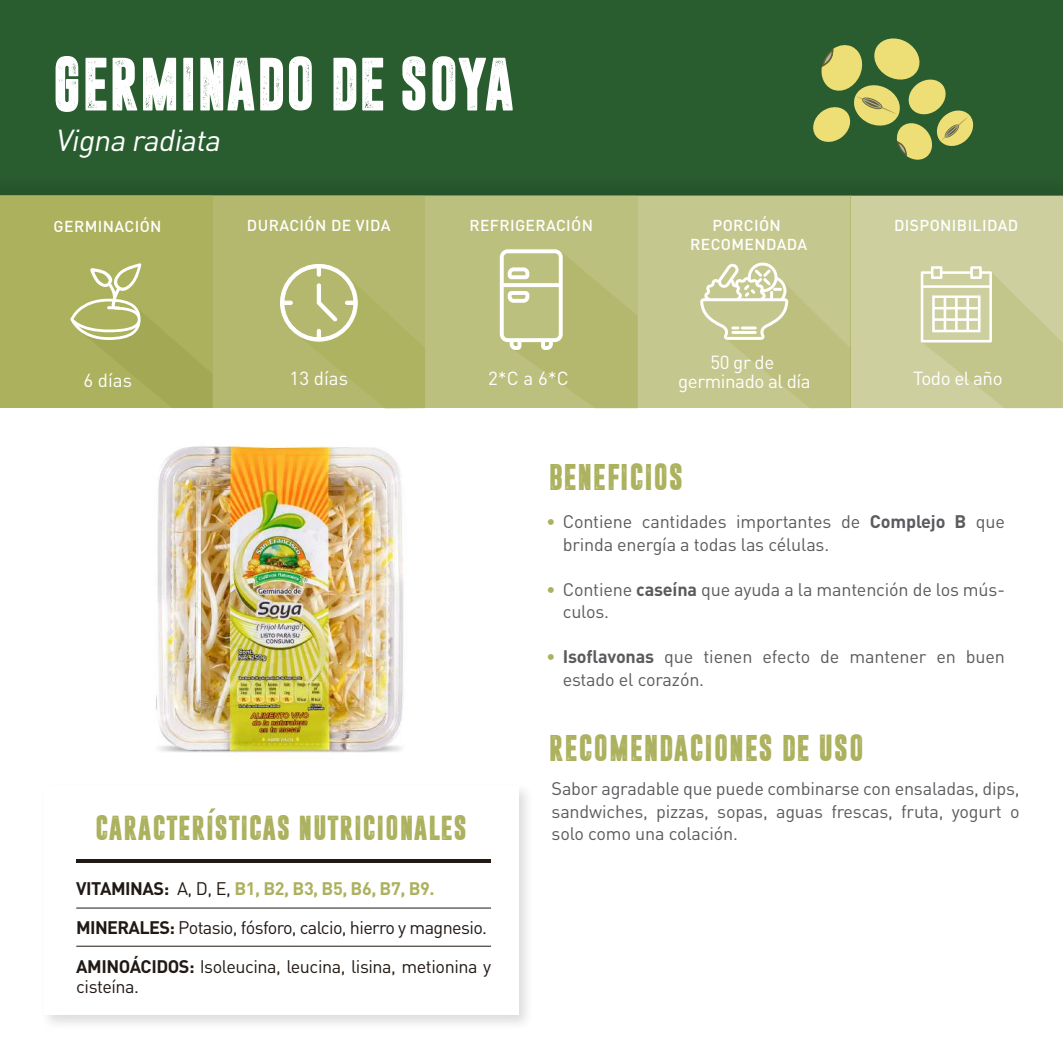
<style>
.page{position:relative;width:1063px;height:1063px;background:#fff}
.page>*{position:absolute;margin:0;border:0;box-sizing:border-box;transform-origin:0 0}
.t1{font:57.75px "Dreamwalker";color:#fff}
.t2{font:italic 30px "DIN";color:#fff}
.t3{font:28.5px "Dreamwalker";letter-spacing:.025em;color:#acb15e}
.t4{font:26.7px "Dreamwalker";letter-spacing:.025em;color:#acb15e}
.t5{font:18.75px/18.8px "DIN";letter-spacing:-.025em;color:#fff;text-align:center}
.t6{font:18px/22.5px "DIN";letter-spacing:-.01em;color:#5b5b5f}
.t7{font:18px/39px "DIN";letter-spacing:-.035em;color:#211915}
.t8{font:500 15.6px/18.8px "DIN";letter-spacing:.025em;color:#fff;text-align:center}
.s1{color:#acb15e}
.s2{font-weight:700}
.s3{font-weight:700;color:#acb15e}
</style>
<div class="page">
<div style="left:0;top:0;width:1063px;height:196px;background:#295d30"></div>
<div style="left:213px;top:196px;width:212px;height:212px;background:#b4b86e"></div>
<div style="left:0;top:196px;width:213px;height:212px;background:#acb15e"></div>
<div style="left:850px;top:196px;width:213px;height:212px;background:#cdd09e"></div>
<div style="left:425px;top:196px;width:213px;height:212px;background:#bcc07e"></div>
<div style="left:638px;top:196px;width:212px;height:212px;background:#c5c88e"></div>
<img style="left:156px;top:446px;width:248px;height:313px">
<svg style="left:500px;top:249px;width:137px;height:159px"></svg>
<svg style="left:280px;top:264px;width:145px;height:144px"></svg>
<svg style="left:700px;top:263px;width:151px;height:145px"></svg>
<svg style="left:921px;top:266px;width:142px;height:142px"></svg>
<svg style="left:70px;top:263px;width:72px;height:77px"></svg>
<hr style="left:77px;top:860px;width:414px;height:3px;background:#211915">
<hr style="left:76px;top:908px;width:415px;height:1px;background:#211915">
<hr style="left:76px;top:946px;width:415px;height:1px;background:#211915">
<svg style="left:209px;top:808px;width:7px;height:5px"></svg>
<svg style="left:813px;top:38px;width:161px;height:122px"></svg>
<h1 class="t1" style="left:52px;top:56px;width:464px">GERMINADO DE SOYA</h1>
<h2 class="t2" style="left:55px;top:122px;width:173px">Vigna radiata</h2>
<p class="t8" style="left:247px;top:215px;width:145px">DURACIÓN DE VIDA</p>
<p class="t8" style="left:469px;top:215px;width:125px">REFRIGERACIÓN</p>
<p class="t8" style="left:690px;top:215px;width:119px">PORCIÓN<br>RECOMENDADA</p>
<p class="t8" style="left:54px;top:216px;width:109px">GERMINACIÓN</p>
<p class="t8" style="left:894px;top:215px;width:126px">DISPONIBILIDAD</p>
<p class="t5" style="left:83px;top:370px;width:50px">6 días</p>
<p class="t5" style="left:290px;top:369px;width:60px">13 días</p>
<p class="t5" style="left:488px;top:369px;width:82px">2*C a 6*C</p>
<p class="t5" style="left:678px;top:353px;width:134px">50 gr de germinado al día</p>
<p class="t5" style="left:913px;top:369px;width:91px">Todo el año</p>
<h3 class="t4" style="left:95px;top:815px;width:373px">CARACTERISTICAS NUTRICIONALES</h3>
<h3 class="t3" style="left:549px;top:463px;width:136px">BENEFICIOS</h3>
<p class="t6" style="left:563px;top:510px;width:444px;text-indent:-17px"><span class="s1">•</span> Contiene cantidades importantes de <span class="s2">Complejo B</span> que brinda energía a todas las células.</p>
<p class="t6" style="left:563px;top:578px;width:444px;text-indent:-17px"><span class="s1">•</span> Contiene <span class="s2">caseína</span> que ayuda a la mantención de los mús&shy;culos.</p>
<p class="t6" style="left:563px;top:645px;width:444px;text-indent:-17px"><span class="s1">•</span> <span class="s2">Isoflavonas</span> que tienen efecto de mantener en buen estado el corazón.</p>
<h3 class="t3" style="left:549px;top:735px;width:317px">RECOMENDACIONES DE USO</h3>
<p class="t6" style="left:552px;top:777px;width:470px;text-align:justify">Sabor agradable que puede combinarse con ensaladas, dips, sandwiches, pizzas, sopas, aguas frescas, fruta, yogurt o solo como una colación.</p>
<p class="t7" style="left:76px;top:869px;width:416px"><span class="s2">VITAMINAS:</span> A, D, E, <span class="s3">B1, B2, B3, B5, B6, B7, B9.<br></span><span class="s2">MINERALES:</span> Potasio, fósforo, calcio, hierro y magnesio.<br><span class="s2">AMINOÁCIDOS:</span> Isoleucina, leucina, lisina, metionina y</p>
<p class="t7" style="left:76px;top:966px;width:64px">cisteína.</p>
</div>
